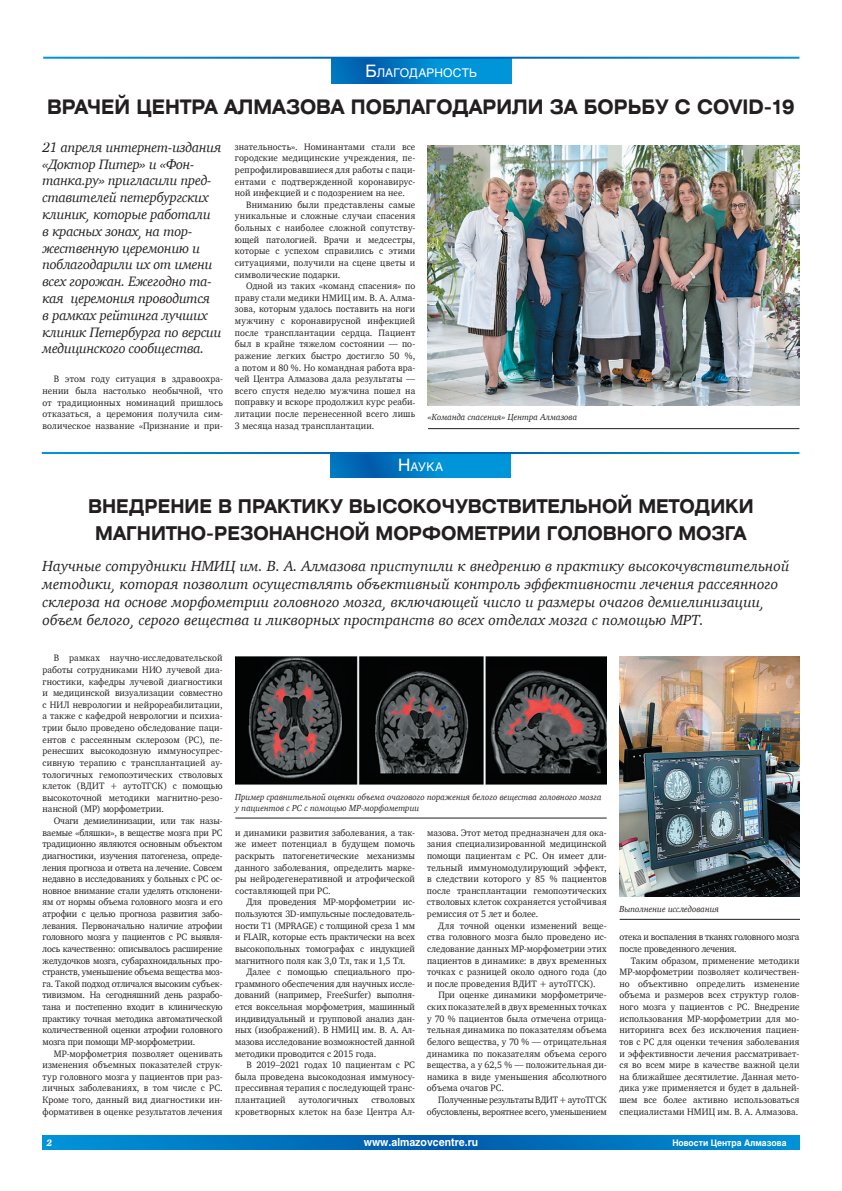
<style>
.page{position:relative;width:842px;height:1191px;background:#fff}
.page>*{position:absolute;margin:0;border:0;box-sizing:border-box;transform-origin:0 0}
.t1{font:700 20px "Helios Ext";color:#231f20;scale:.85 1}
.t2{font:700 19px/27px "Helios Ext";color:#231f20;text-align:center;scale:.85 1}
.t3{font:italic 15px/18px "Charter";color:#231f20}
.t4{font:italic 14px/16.8px "Charter";letter-spacing:-.02em;color:#231f20}
.t5{font:11.9px "Helios";letter-spacing:.015em;color:#fff}
.t6{font:700 11px "Helios";color:#fff;scale:.95 1}
.t7{font:9.5px/11.6px "Charter";letter-spacing:.005em;color:#231f20;text-align:justify;scale:.95 1}
.t8{font:9.5px/11.6px "Charter";letter-spacing:-.02em;color:#231f20;text-align:right;scale:.95 1}
.t9{font:italic 900 9.5px "Charter";color:#fff;scale:.95 1}
.t10{font:italic 9px/11px "Charter";color:#231f20;scale:.95 1}
.t11{font:700 9px "Helios";color:#fff;scale:.95 1}
.s1{font-size:17px}
</style>
<div class="page">
<svg style="left:43px;top:1135px;width:756px;height:14px;background:#0076c0"></svg>
<svg style="left:331px;top:59px;width:180px;height:24px;background:#007fc8"></svg>
<svg style="left:331px;top:454px;width:180px;height:23px;background:#007fc8"></svg>
<img style="left:620px;top:656px;width:180px;height:240px">
<img style="left:235px;top:656px;width:372px;height:129px">
<hr style="left:620px;top:919px;width:180px;height:1px;background:#231f20">
<hr style="left:235px;top:818px;width:372px;height:1px;background:#231f20">
<img style="left:427px;top:145px;width:372px;height:260px">
<hr style="left:428px;top:428px;width:371px;height:1px;background:#231f20">
<p class="t5" style="left:365px;top:65px;width:113px"><span class="s1">Б</span>лагодарность</p>
<h1 class="t1" style="left:47px;top:95px;width:881px">ВРАЧЕЙ ЦЕНТРА АЛМАЗОВА ПОБЛАГОДАРИЛИ ЗА БОРЬБУ С COVID-19</h1>
<p class="t4" style="left:43px;top:139px;width:181px">21 апреля интернет-издания «Доктор Питер» и «Фон&shy;танка.ру» пригласили пред&shy;ставителей петербургских клиник, которые работали<br>в красных зонах, на тор&shy;жественную церемонию и поблагодарили их от имени всех горожан. Ежегодно та&shy;кая церемония проводится<br>в рамках рейтинга лучших клиник Петербурга по версии медицинского сообщества.</p>
<p class="t7" style="left:43px;top:373px;width:191px;text-indent:11px">В этом году ситуация в здравоохра&shy;нении была настолько необычной, что от традиционных номинаций пришлось отказаться, а церемония получила сим&shy;волическое название «Признание и при-</p>
<p class="t7" style="left:235px;top:140px;width:191px">знательность». Номинантами стали все городские медицинские учреждения, пе&shy;репрофилировавшиеся для работы с паци&shy;ентами с подтвержденной коронавирус&shy;ной инфекцией и с подозрением на нее.</p>
<p class="t7" style="left:235px;top:199px;width:191px;text-indent:11px">Вниманию были представлены самые уникальные и сложные случаи спасения больных с наиболее сложной сопутству&shy;ющей патологией. Врачи и медсестры, которые с успехом справились с этими ситуациями, получили на сцене цветы и символические подарки.</p>
<p class="t7" style="left:235px;top:280px;width:191px;text-indent:11px">Одной из таких «команд спасения» по праву стали медики НМИЦ им. В. А. Алма&shy;зова, которым удалось поставить на ноги мужчину с коронавирусной инфекцией после трансплантации сердца. Пациент был в крайне тяжелом состоянии — по&shy;ражение легких быстро достигло 50 %, а потом и 80 %. Но командная работа вра&shy;чей Центра Алмазова дала результаты — всего спустя неделю мужчина пошел на поправку и вскоре продолжил курс реаби&shy;литации после перенесенной всего лишь 3 месяца назад трансплантации.</p>
<p class="t10" style="left:428px;top:411px;width:159px">«Команда спасения» Центра Алмазова</p>
<p class="t5" style="left:398px;top:459px;width:46px"><span class="s1">Н</span>аука</p>
<h2 class="t2" style="left:88px;top:492px;width:784px">ВНЕДРЕНИЕ В ПРАКТИКУ ВЫСОКОЧУВСТВИТЕЛЬНОЙ МЕТОДИКИ<br>МАГНИТНО-РЕЗОНАНСНОЙ МОРФОМЕТРИИ ГОЛОВНОГО МОЗГА</h2>
<p class="t3" style="left:43px;top:557px;width:748px">Научные сотрудники НМИЦ им. В. А. Алмазова приступили к внедрению в практику высокочувствительной методики, которая позволит осуществлять объективный контроль эффективности лечения рассеянного склероза на основе морфометрии головного мозга, включающей число и размеры очагов демиелинизации, объем белого, серого вещества и ликворных пространств во всех отделах мозга с помощью МРТ.</p>
<p class="t7" style="left:43px;top:652px;width:191px;text-indent:11px">В рамках научно-исследовательской работы сотрудниками НИО лучевой диа&shy;гностики, кафедры лучевой диагностики и медицинской визуализации совместно с НИЛ неврологии и нейрореабилитации, а также с кафедрой неврологии и психиа&shy;трии было проведено обследование паци&shy;ентов с рассеянным склерозом (РС), пе&shy;ренесших высокодозную иммуносупрес&shy;сивную терапию с трансплантацией ау&shy;тологичных гемопоэтических стволовых клеток (ВДИТ + аутоТГСК) с помощью высокоточной методики магнитно-резо&shy;нансной (МР) морфометрии.</p>
<p class="t7" style="left:43px;top:815px;width:191px;text-indent:11px">Очаги демиелинизации, или так назы&shy;ваемые «бляшки», в веществе мозга при РС традиционно являются основным объектом диагностики, изучения патогенеза, опреде&shy;ления прогноза и ответа на лечение. Совсем недавно в исследованиях у больных с РС ос&shy;новное внимание стали уделять отклонени&shy;ям от нормы объема головного мозга и его атрофии с целью прогноза развития забо&shy;левания. Первоначально наличие атрофии головного мозга у пациентов с РС выявля&shy;лось качественно: описывалось расширение желудочков мозга, субарахноидальных про&shy;странств, уменьшение объема вещества моз&shy;га. Такой подход отличался высоким субъек&shy;тивизмом. На сегодняшний день разрабо&shy;тана и постепенно входит в клиническую практику точная методика автоматической количественной оценки атрофии головного мозга при помощи МР-морфометрии.</p>
<p class="t7" style="left:43px;top:1047px;width:191px;text-indent:11px">МР-морфометрия позволяет оценивать изменения объемных показателей струк&shy;тур головного мозга у пациентов при раз&shy;личных заболеваниях, в том числе с РС.<br>Кроме того, данный вид диагностики ин&shy;формативен в оценке результатов лечения</p>
<p class="t10" style="left:235px;top:791px;width:387px">Пример сравнительной оценки объема очагового поражения белого вещества головного мозга у пациентов с РС с помощью МР-морфометрии</p>
<p class="t7" style="left:235px;top:826px;width:191px">и динамики развития заболевания, а так&shy;же имеет потенциал в будущем помочь раскрыть патогенетические механизмы данного заболевания, определить марке&shy;ры нейродегенеративной и атрофической составляющей при РС.</p>
<p class="t7" style="left:235px;top:896px;width:191px;text-indent:11px">Для проведения МР-морфометрии ис&shy;пользуются 3D-импульсные последователь&shy;ности Т1 (MPRAGE) с толщиной среза 1 мм и FLAIR, которые есть практически на всех высокопольных томографах с индукцией магнитного поля как 3,0 Тл, так и 1,5 Тл.</p>
<p class="t7" style="left:235px;top:966px;width:191px;text-indent:11px">Далее с помощью специального про&shy;граммного обеспечения для научных иссле&shy;дований (например, FreeSurfer) выполня&shy;ется воксельная морфометрия, машинный индивидуальный и групповой анализ дан&shy;ных (изображений). В НМИЦ им. В. А. Ал&shy;мазова исследование возможностей данной методики проводится с 2015 года.</p>
<p class="t7" style="left:235px;top:1059px;width:191px;text-indent:11px">В 2019–2021 годах 10 пациентам с РС была проведена высокодозная иммуносу&shy;прессивная терапия с последующей транс&shy;плантацией</p>
<p class="t7" style="left:235px;top:1094px;width:191px;text-align:right">стволовых<br>кроветворных клеток на базе Центра Ал-</p>
<p class="t7" style="left:299px;top:1094px;width:64px">аутологичных</p>
<p class="t7" style="left:427px;top:826px;width:191px">мазова. Этот метод предназначен для ока&shy;зания специализированной медицинской помощи пациентам с РС. Он имеет дли&shy;тельный иммуномодулирующий эффект, в следствии которого у 85 % пациентов после трансплантации гемопоэтических стволовых клеток сохраняется устойчивая ремиссия от 5 лет и более.</p>
<p class="t7" style="left:427px;top:919px;width:191px;text-indent:11px">Для точной оценки изменений веще&shy;ства головного мозга было проведено ис&shy;следование данных МР-морфометрии этих пациентов в динамике: в двух временных точках с разницей около одного года (до и после проведения ВДИТ + аутоТГСК).</p>
<p class="t7" style="left:427px;top:989px;width:191px;text-indent:11px">При оценке динамики морфометриче&shy;ских показателей в двух временных точках у 70 % пациентов была отмечена отрица&shy;тельная динамика по показателям объема белого вещества, у 70 % — отрицательная динамика по показателям объема серого вещества, а у 62,5 % — положительная ди&shy;намика в виде уменьшения абсолютного объема очагов РС.</p>
<p class="t8" style="left:427px;top:1093px;width:191px">Полученные результаты ВДИТ + аутоТГСК обусловлены, вероятнее всего, уменьшением</p>
<p class="t10" style="left:619px;top:903px;width:106px">Выполнение исследования</p>
<p class="t8" style="left:619px;top:931px;width:191px;text-align:left">отека и воспаления в тканях головного мозга после проведенного лечения.</p>
<p class="t7" style="left:619px;top:954px;width:191px;text-indent:11px">Таким образом, применение методики МР-морфометрии позволяет количествен&shy;но объективно определить изменение объема и размеров всех структур голов&shy;ного мозга у пациентов с РС. Внедрение использования МР-морфометрии для мо&shy;ниторинга всех без исключения пациен&shy;тов с РС для оценки течения заболевания и эффективности лечения рассматривает&shy;ся во всем мире в качестве важной цели на ближайшее десятилетие. Данная мето&shy;дика уже применяется и будет в дальней&shy;шем все более активно использоваться специалистами НМИЦ им. В. А. Алмазова.</p>
<p class="t9" style="left:46px;top:1137px;width:8px">2</p>
<p class="t6" style="left:364px;top:1135px;width:122px">www.almazovcentre.ru</p>
<p class="t11" style="left:672px;top:1137px;width:122px">Новости Центра Алмазова</p>
</div>
